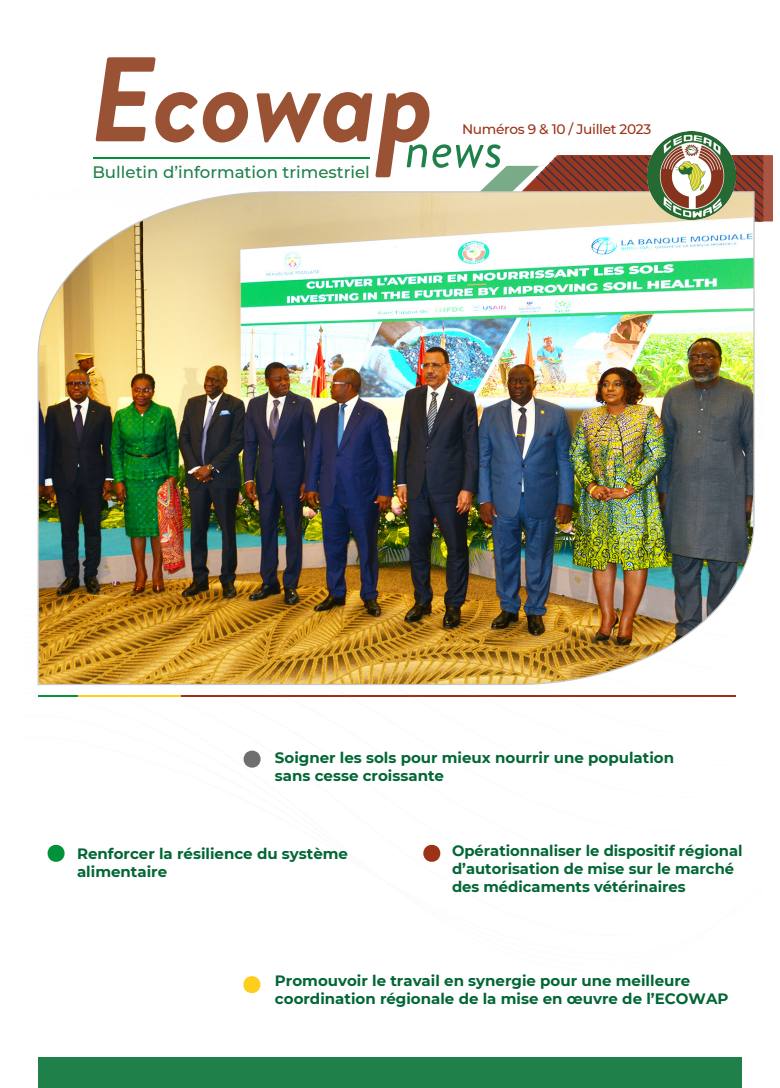
<style>
.page{position:relative;width:780px;height:1088px;background:#fff}
.page>*{position:absolute;margin:0;border:0;box-sizing:border-box;transform-origin:0 0}
.t1{font:italic 700 120px "Brandon Grotesque";color:#9a5234}
.t2{font:500 16.62px "Montserrat";color:#1f8049}
.t3{font:700 15px/18px "Montserrat";color:#026635}
.t4{font:500 13.75px "Montserrat";letter-spacing:-.025em;color:#9c3216}
</style>
<div class="page">
<svg style="left:480px;top:155px;width:293px;height:67px"></svg>
<img style="left:37px;top:191px;width:718px;height:495px">
<hr style="left:38px;top:695px;width:42px;height:2px;background:#089339">
<hr style="left:78px;top:695px;width:103px;height:2px;background:#ffcd1f">
<hr style="left:181px;top:696px;width:554px;height:1px;background:#9d3317">
<img style="left:647px;top:131px;width:88px;height:89px">
<hr style="left:93px;top:157px;width:277px;height:1px;background:#009239">
<svg style="left:243px;top:976px;width:18px;height:18px"></svg>
<svg style="left:47px;top:844px;width:18px;height:18px"></svg>
<svg style="left:423px;top:844px;width:18px;height:18px"></svg>
<svg style="left:243px;top:750px;width:18px;height:18px"></svg>
<div style="left:38px;top:1057px;width:703px;height:31px;background:#1f8049"></div>
<h1 class="t1" style="left:89px;top:15px;width:415px">Ecowap<sub>news</sub></h1>
<p class="t4" style="left:462px;top:119px;width:191px">Numéros 9 &amp; 10 / Juillet 2023</p>
<p class="t2" style="left:92px;top:160px;width:279px">Bulletin d’information trimestriel</p>
<p class="t3" style="left:275px;top:748px;width:400px">Soigner les sols pour mieux nourrir une population sans cesse croissante</p>
<p class="t3" style="left:77px;top:843px;width:272px">Renforcer la résilience du système alimentaire</p>
<p class="t3" style="left:452px;top:841px;width:292px;line-height:17.6px">Opérationnaliser le dispositif régional d’autorisation de mise sur le marché des médicaments vétérinaires</p>
<p class="t3" style="left:275px;top:971px;width:455px">Promouvoir le travail en synergie pour une meilleure coordination régionale de la mise en œuvre de l’ECOWAP</p>
</div>
